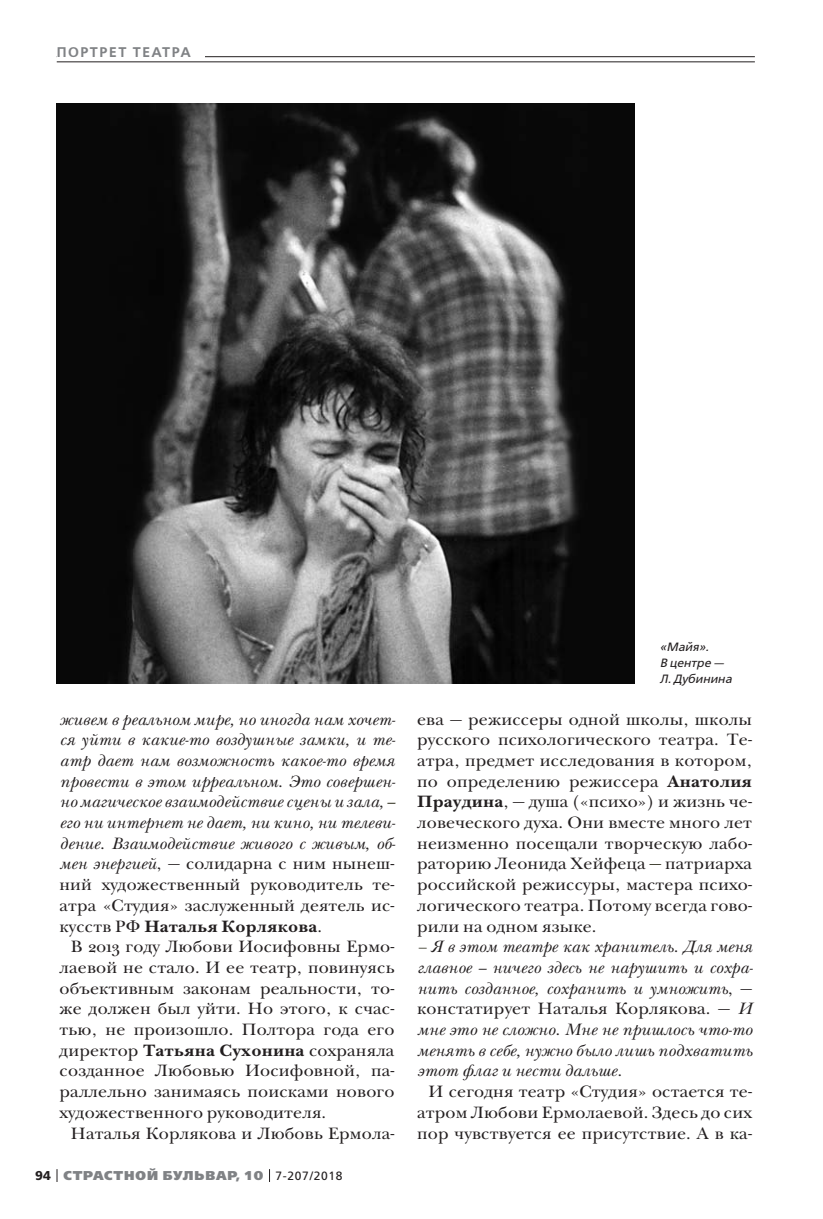
<style>
.page{position:relative;width:823px;height:1219px;background:#fff}
.page>*{position:absolute;margin:0;border:0;box-sizing:border-box;transform-origin:0 0}
.t1{font:17px/20.8px "New Baskerville ITC";letter-spacing:.01em;color:#231f20;text-align:justify;scale:1.04 1}
.t2{font:italic 17px/20.6px "New Baskerville ITC";letter-spacing:.01em;color:#231f20;text-align:justify}
.t3{font:600 14px "Free Set";letter-spacing:.11em;color:#808285}
.t4{font:800 12.8px "Free Set";letter-spacing:.07em;color:#808285}
.t5{font:italic 12px/16px "Free Set";color:#231f20}
.s1{color:#221}
.s2{font-style:normal}
.s3{font-weight:700;font-style:normal}
.s4{font-weight:700}
.s5{font-weight:700;color:#231f20}
.s6{font-weight:400;font-size:12px;color:#231f20}
</style>
<div class="page">
<svg style="left:57px;top:1169px;width:1px;height:13px"></svg>
<svg style="left:269px;top:1169px;width:1px;height:13px"></svg>
<hr style="left:57px;top:56px;width:697px;height:1px;background:#231f20">
<div style="left:57px;top:41px;width:147px;height:21px;background:#fff"></div>
<hr style="left:57px;top:62px;width:697px;height:1px;background:#231f20">
<img style="left:57px;top:104px;width:577px;height:579px">
<p class="t3" style="left:57px;top:45px;width:135px">ПОРТРЕТ ТЕАТРА</p>
<p class="t2" style="left:60px;top:710px;width:337px">живем в реальном мире, но иногда нам хочет&shy;ся уйти в какие-то воздушные замки, и те&shy;атр дает нам возможность какое-то время провести в этом ирреальном. Это совершен&shy;но магическое взаимодействие сцены и зала, <span class="s1">— </span>его ни интернет не дает, ни кино, ни телеви&shy;дение. Взаимодействие живого с живым, об&shy;мен энергией<span class="s2">, — солидарна с ним нынеш&shy;ний художественный руководитель те&shy;атра «Студия» заслуженный деятель ис&shy;кусств РФ</span> <span class="s3">Наталья Корлякова</span><span class="s2">.</span></p>
<p class="t1" style="left:60px;top:938px;width:323px;text-indent:11px">В 2013 году Любови Иосифовны Ермо&shy;лаевой не стало. И ее театр, повинуясь объективным законам реальности, то&shy;же должен был уйти. Но этого, к счас&shy;тью, не произошло. Полтора года его директор <span class="s4">Татьяна Сухонина</span> сохраняла созданное Любовью Иосифовной, па&shy;раллельно занимаясь поисками нового художественного руководителя.</p>
<p class="t1" style="left:71px;top:1124px;width:312px">Наталья Корлякова и Любовь Ермола-</p>
<p class="t4" style="left:35px;top:1169px;width:309px"><span class="s5">94</span> СТРАСТНОЙ БУЛЬВАР, 10 <span class="s6">7-207/2018</span></p>
<p class="t5" style="left:659px;top:640px;width:73px">«Майя».<br>В центре —<br>Л. Дубинина</p>
<p class="t1" style="left:417px;top:710px;width:323px">ева — режиссеры одной школы, школы русского психологического театра. Те&shy;атра, предмет исследования в котором, по определению режиссера <span class="s4">Анатолия Праудина</span>, — душа («психо») и жизнь че&shy;ловеческого духа. Они вместе много лет неизменно посещали творческую лабо&shy;раторию Леонида Хейфеца <span class="s1">—</span> патриарха российской режиссуры, мастера психо&shy;логического театра. Потому всегда гово&shy;рили на одном языке.</p>
<p class="t2" style="left:417px;top:938px;width:337px"><span class="s1">–</span> Я в этом театре как хранитель. Для меня главное — ничего здесь не нарушить и сохра&shy;нить созданное, сохранить и умножить<span class="s2">, — констатирует Наталья Корлякова. —</span> И мне это не сложно. Мне не пришлось что-то менять в себе, нужно было лишь подхватить этот флаг и нести дальше.</p>
<p class="t1" style="left:417px;top:1083px;width:323px;text-indent:11px">И сегодня театр «Студия» остается те&shy;атром Любови Ермолаевой. Здесь до сих пор чувствуется ее присутствие. А в ка-</p>
</div>
